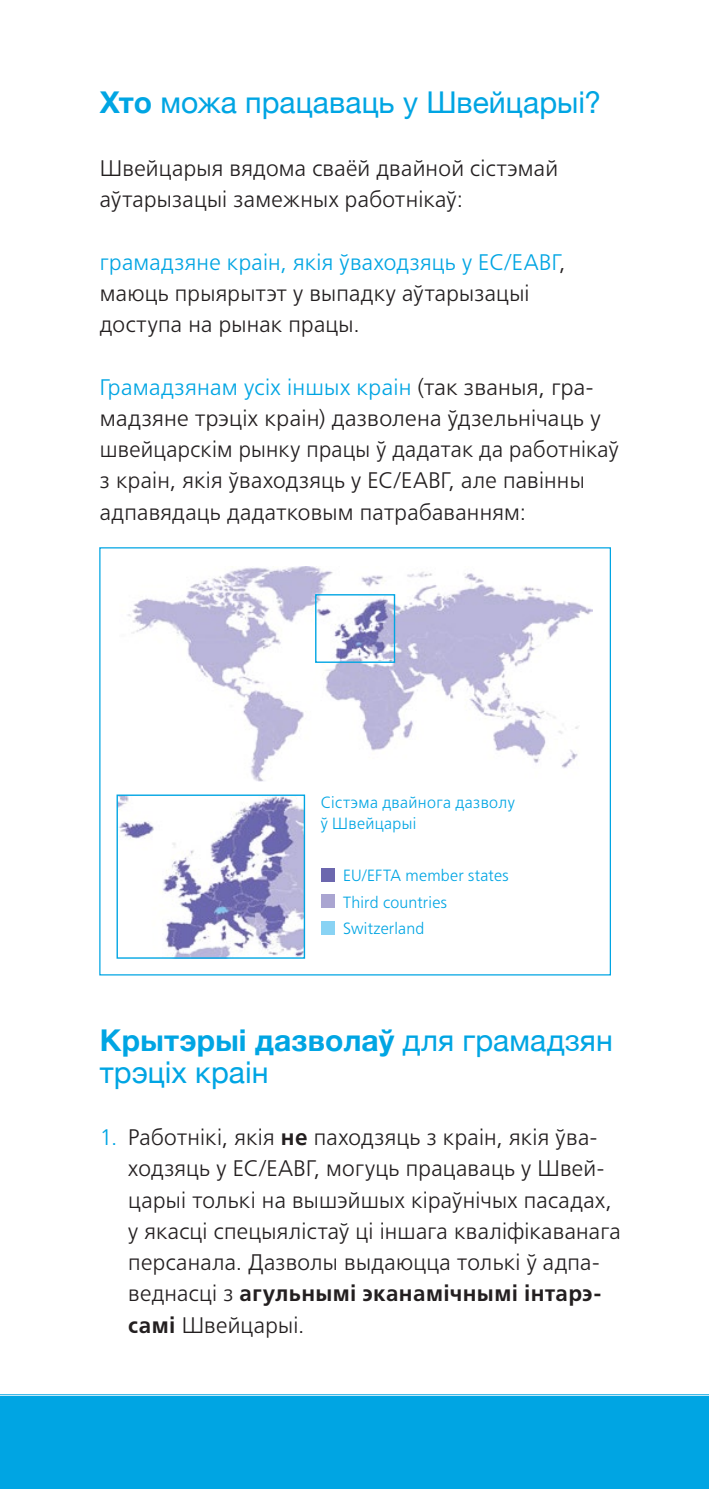
<style>
.page{position:relative;width:709px;height:1489px;background:#fff}
.page>*{position:absolute;margin:0;border:0;box-sizing:border-box;transform-origin:0 0}
.t1{font:30px/31.2px "Helvetica Neue";color:#00a5e3}
.t2{font:300 22.5px/31.2px "Frutiger LTCYR";letter-spacing:.015em;color:#231f20}
.t3{font:300 22.5px "Frutiger LTCYR";letter-spacing:.015em;color:#00a5e3}
.t4{font:300 16.25px "Frutiger LTCYR";letter-spacing:.02em;color:#00a5e3}
.s1{font-weight:700}
.s2{color:#231f20}
.s3{color:#00a5e3}
.s4{font-family:"Frutiger LT Std";color:#00a5e3}
</style>
<div class="page">
<div style="left:0;top:1394px;width:709px;height:94px;background:#00a5e3"></div>
<div style="left:321px;top:868px;width:13px;height:13px;background:#6c67ae"></div>
<div style="left:321px;top:894px;width:13px;height:14px;background:#aaa5d1"></div>
<div style="left:321px;top:920px;width:13px;height:14px;background:#89d3f4"></div>
<img style="left:128px;top:566px;width:464px;height:215px">
<img style="left:118px;top:796px;width:185px;height:160px">
<div style="left:116px;top:794px;width:189px;height:164px;border:1px solid #00a5e3"></div>
<div style="left:315px;top:594px;width:80px;height:69px;border:1px solid #00a5e3"></div>
<hr style="left:0;top:1394px;width:709px;height:1px;background:#fff">
<p class="t1" style="left:100px;top:89px;width:503px"><span class="s1">Хто</span> можа працаваць у Швейцарыі?</p>
<p class="t2" style="left:100px;top:153px;width:460px">Швейцарыя вядома сваёй двайной сістэмай аўтарызацыі замежных работнікаў:</p>
<p class="t3" style="left:100px;top:250px;width:467px">грамадзяне краін, якія ўваходзяць у ЕС/ЕАВГ<span class="s2">,</span></p>
<p class="t2" style="left:100px;top:278px;width:431px">маюць прыярытэт у выпадку аўтарызацыі</p>
<p class="t2" style="left:100px;top:309px;width:261px">доступа на рынак працы.</p>
<p class="t2" style="left:100px;top:371px;width:520px"><span class="s3">Грамадзянам усіх іншых краін</span> (так званыя, гра&shy;мадзяне трэціх краін) дазволена ўдзельнічаць у швейцарскім рынку працы ў дадатак да работнікаў з краін, якія ўваходзяць у ЕС/ЕАВГ, але павінны адпавядаць дадатковым патрабаванням:</p>
<p class="t4" style="left:321px;top:793px;width:195px">Сістэма двайнога дазволу</p>
<p class="t4" style="left:321px;top:814px;width:97px">ў Швейцарыі</p>
<p class="t4" style="left:343px;top:867px;width:167px">EU/EFTA member states</p>
<p class="t4" style="left:343px;top:893px;width:105px">Third countries</p>
<p class="t4" style="left:343px;top:919px;width:83px">Switzerland</p>
<p class="t1" style="left:100px;top:1026px;width:514px"><span class="s1">Крытэрыі дазволаў</span> для грамадзян трэціх краін</p>
<p class="t2" style="left:128px;top:1121px;width:494px;text-indent:-28px"><span class="s4">1.</span> Работнікі, якія <span class="s1">не</span> паходзяць з краін, якія ўва&shy;ходзяць у ЕС/ЕАВГ, могуць працаваць у Швей&shy;царыі толькі на вышэйшых кіраўнічых пасадах, у якасці спецыялістаў ці іншага кваліфікаванага персанала. Дазволы выдаюцца толькі ў адпа&shy;веднасці з <span class="s1">агульнымі эканамічнымі інтарэ&shy;самі</span> Швейцарыі.</p>
</div>
